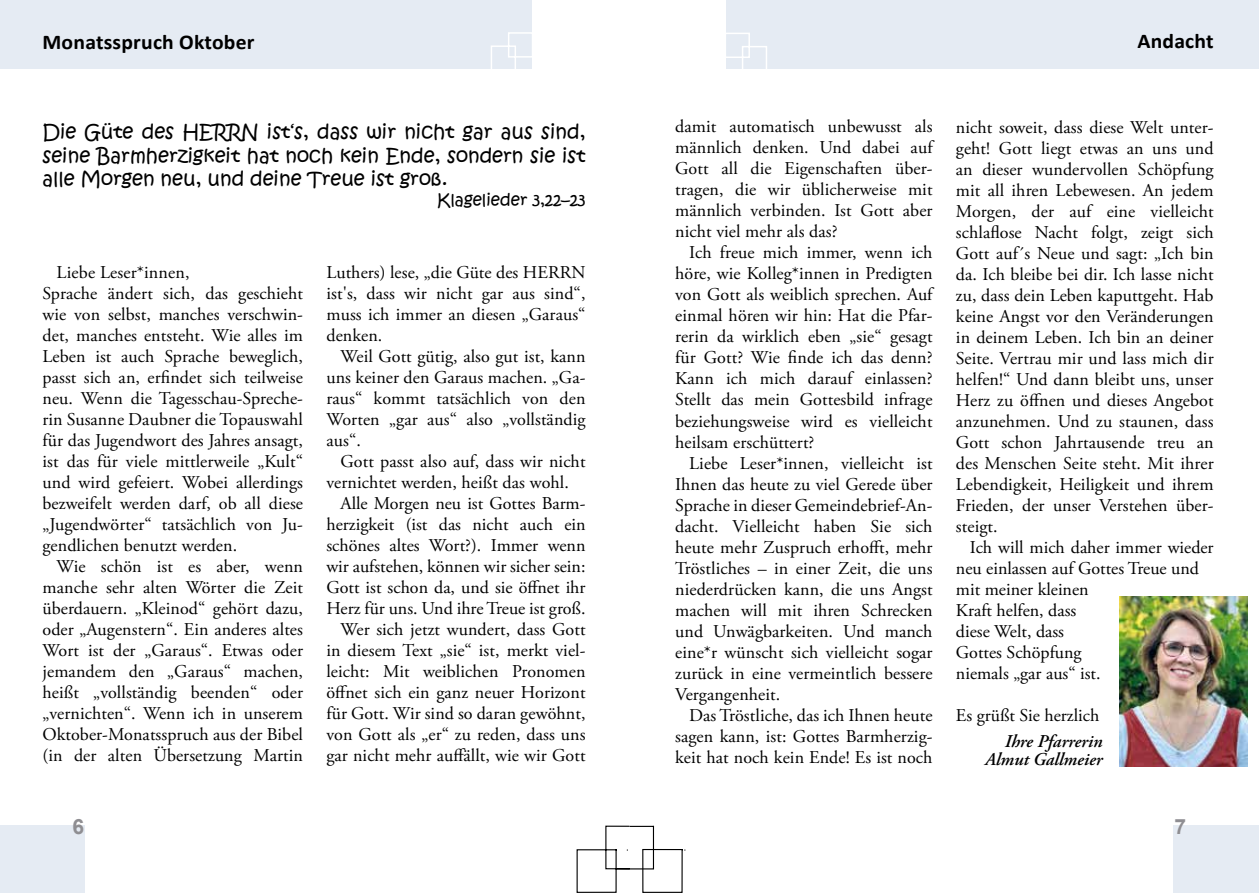
<style>
.page{position:relative;width:1259px;height:893px;background:#fff}
.page>*{position:absolute;margin:0;border:0;box-sizing:border-box;transform-origin:0 0}
.t1{font:700 21px "Calibri";letter-spacing:.01em;color:#000}
.t2{font:700 21px "Arial";color:#8f8e92}
.t3{font:19.5px/23.4px "Kristen ITC";color:#000;text-align:justify}
.t4{font:18px/21px "Adobe Garamond Pro";letter-spacing:.005em;color:#000;text-align:justify}
.t5{font:italic 600 18px/18px "Adobe Garamond Pro";color:#000;text-align:right}
.t6{font:16.5px "Kristen ITC";color:#000}
</style>
<div class="page">
<div style="left:0;top:826px;width:85px;height:67px;background:#e5ebf3"></div>
<div style="left:0;top:0;width:531px;height:69px;background:#e5ebf3"></div>
<svg style="left:491px;top:31px;width:41px;height:38px"></svg>
<div style="left:1173px;top:826px;width:86px;height:67px;background:#e5ebf3"></div>
<div style="left:726px;top:0;width:533px;height:69px;background:#e5ebf3"></div>
<svg style="left:726px;top:33px;width:41px;height:36px"></svg>
<svg style="left:576px;top:825px;width:109px;height:68px"></svg>
<img style="left:1119px;top:596px;width:128px;height:171px">
<p class="t1" style="left:43px;top:27px;width:213px">Monatsspruch Oktober</p>
<p class="t1" style="left:1137px;top:27px;width:78px">Andacht</p>
<p class="t3" style="left:43px;top:121px;width:544px">Die Güte des HERRN ist‘s, dass wir nicht gar aus sind, seine Barmherzigkeit hat noch kein Ende, sondern sie ist alle Morgen neu, und deine Treue ist groß.</p>
<p class="t6" style="left:437px;top:189px;width:150px">Klagelieder 3,22–23</p>
<p class="t4" style="left:43px;top:263px;width:262px;text-align:left;text-indent:14px">Liebe Leser*innen,<br>Sprache ändert sich, das geschieht wie von selbst, manches verschwin&shy;det, manches entsteht. Wie alles im Leben ist auch Sprache beweglich, passt sich an, erfindet sich teilweise neu. Wenn die Tagesschau-Spreche&shy;rin Susanne Daubner die Topauswahl für das Jugendwort des Jahres ansagt, ist das für viele mittlerweile „Kult“ und wird gefeiert. Wobei allerdings bezweifelt werden darf, ob all diese „Jugendwörter“ tatsächlich von Ju&shy;gendlichen benutzt werden.</p>
<p class="t4" style="left:43px;top:557px;width:262px;text-indent:14px">Wie schön ist es aber, wenn manche sehr alten Wörter die Zeit überdauern. „Kleinod“ gehört dazu, oder „Augenstern“. Ein anderes altes Wort ist der „Garaus“. Etwas oder jemandem den „Garaus“ machen, heißt „vollständig beenden“ oder „vernichten“. Wenn ich in unserem Oktober-Monatsspruch aus der Bibel (in der alten Übersetzung Martin</p>
<p class="t4" style="left:326px;top:263px;width:261px">Luthers) lese, „die Güte des HERRN ist's, dass wir nicht gar aus sind“, muss ich immer an diesen „Garaus“ denken.</p>
<p class="t4" style="left:326px;top:347px;width:261px;text-indent:14px">Weil Gott gütig, also gut ist, kann uns keiner den Garaus machen. „Ga&shy;raus“ kommt tatsächlich von den Worten „gar aus“ also „vollständig aus“.</p>
<p class="t4" style="left:340px;top:452px;width:246px">Gott passt also auf, dass wir nicht</p>
<p class="t4" style="left:326px;top:473px;width:244px">vernichtet werden, heißt das wohl.</p>
<p class="t4" style="left:340px;top:494px;width:247px">Alle Morgen neu ist Gottes Barm-</p>
<p class="t4" style="left:326px;top:515px;width:261px">herzigkeit (ist das nicht auch ein</p>
<p class="t4" style="left:326px;top:536px;width:261px">schönes altes Wort?). Immer wenn</p>
<p class="t4" style="left:326px;top:557px;width:261px">wir aufstehen, können wir sicher sein:</p>
<p class="t4" style="left:326px;top:578px;width:261px">Gott ist schon da, und sie öffnet ihr</p>
<p class="t4" style="left:326px;top:599px;width:261px">Herz für uns. Und ihre Treue ist groß.</p>
<p class="t4" style="left:340px;top:620px;width:246px">Wer sich jetzt wundert, dass Gott</p>
<p class="t4" style="left:326px;top:641px;width:261px">in diesem Text „sie“ ist, merkt viel-</p>
<p class="t4" style="left:326px;top:662px;width:261px">leicht: Mit weiblichen Pronomen</p>
<p class="t4" style="left:326px;top:683px;width:261px">öffnet sich ein ganz neuer Horizont</p>
<p class="t4" style="left:326px;top:704px;width:261px">für Gott. Wir sind so daran gewöhnt,</p>
<p class="t4" style="left:326px;top:725px;width:261px">von Gott als „er“ zu reden, dass uns</p>
<p class="t4" style="left:326px;top:746px;width:261px">gar nicht mehr auffällt, wie wir Gott</p>
<p class="t4" style="left:675px;top:117px;width:259px">damit automatisch unbewusst als männlich denken. Und dabei auf Gott all die Eigenschaften über&shy;tragen, die wir üblicherweise mit männlich verbinden. Ist Gott aber nicht viel mehr als das?</p>
<p class="t4" style="left:675px;top:243px;width:259px;text-indent:14px">Ich freue mich immer, wenn ich höre, wie Kolleg*innen in Predigten von Gott als weiblich sprechen. Auf einmal hören wir hin: Hat die Pfar&shy;rerin da wirklich eben „sie“ gesagt für Gott? Wie finde ich das denn?<br>Kann ich mich darauf einlassen?<br>Stellt das mein Gottesbild infrage beziehungsweise wird es vielleicht heilsam erschüttert?</p>
<p class="t4" style="left:675px;top:453px;width:259px;text-indent:14px">Liebe Leser*innen, vielleicht ist Ihnen das heute zu viel Gerede über Sprache in dieser Gemeindebrief-An&shy;dacht. Vielleicht haben Sie sich heute mehr Zuspruch erhofft, mehr Tröstliches – in einer Zeit, die uns niederdrücken kann, die uns Angst machen will mit ihren Schrecken und Unwägbarkeiten. Und manch eine*r wünscht sich vielleicht sogar zurück in eine vermeintlich bessere Vergangenheit.</p>
<p class="t4" style="left:675px;top:705px;width:259px;text-indent:14px">Das Tröstliche, das ich Ihnen heute sagen kann, ist: Gottes Barmherzig&shy;keit hat noch kein Ende! Es ist noch</p>
<p class="t4" style="left:956px;top:117px;width:259px">nicht soweit, dass diese Welt unter&shy;geht! Gott liegt etwas an uns und an dieser wundervollen Schöpfung mit all ihren Lebewesen. An jedem Morgen, der auf eine vielleicht schlaflose Nacht folgt, zeigt sich Gott auf´s Neue und sagt: „Ich bin da. Ich bleibe bei dir. Ich lasse nicht zu, dass dein Leben kaputtgeht. Hab keine Angst vor den Veränderungen in deinem Leben. Ich bin an deiner Seite. Vertrau mir und lass mich dir helfen!“ Und dann bleibt uns, unser Herz zu öffnen und dieses Angebot anzunehmen. Und zu staunen, dass Gott schon Jahrtausende treu an des Menschen Seite steht. Mit ihrer Lebendigkeit, Heiligkeit und ihrem Frieden, der unser Verstehen über&shy;steigt.</p>
<p class="t4" style="left:956px;top:537px;width:259px;text-align:left;text-indent:14px">Ich will mich daher immer wieder neu einlassen auf Gottes Treue und mit meiner kleinen<br>Kraft helfen, dass<br>diese Welt, dass<br>Gottes Schöpfung<br>niemals „gar aus“ ist.</p>
<p class="t4" style="left:956px;top:705px;width:145px">Es grüßt Sie herzlich</p>
<p class="t5" style="left:985px;top:733px;width:119px">Ihre Pfarrerin<br>Almut Gallmeier</p>
<p class="t2" style="left:72px;top:811px;width:13px">6</p>
<p class="t2" style="left:1174px;top:811px;width:13px">7</p>
</div>
